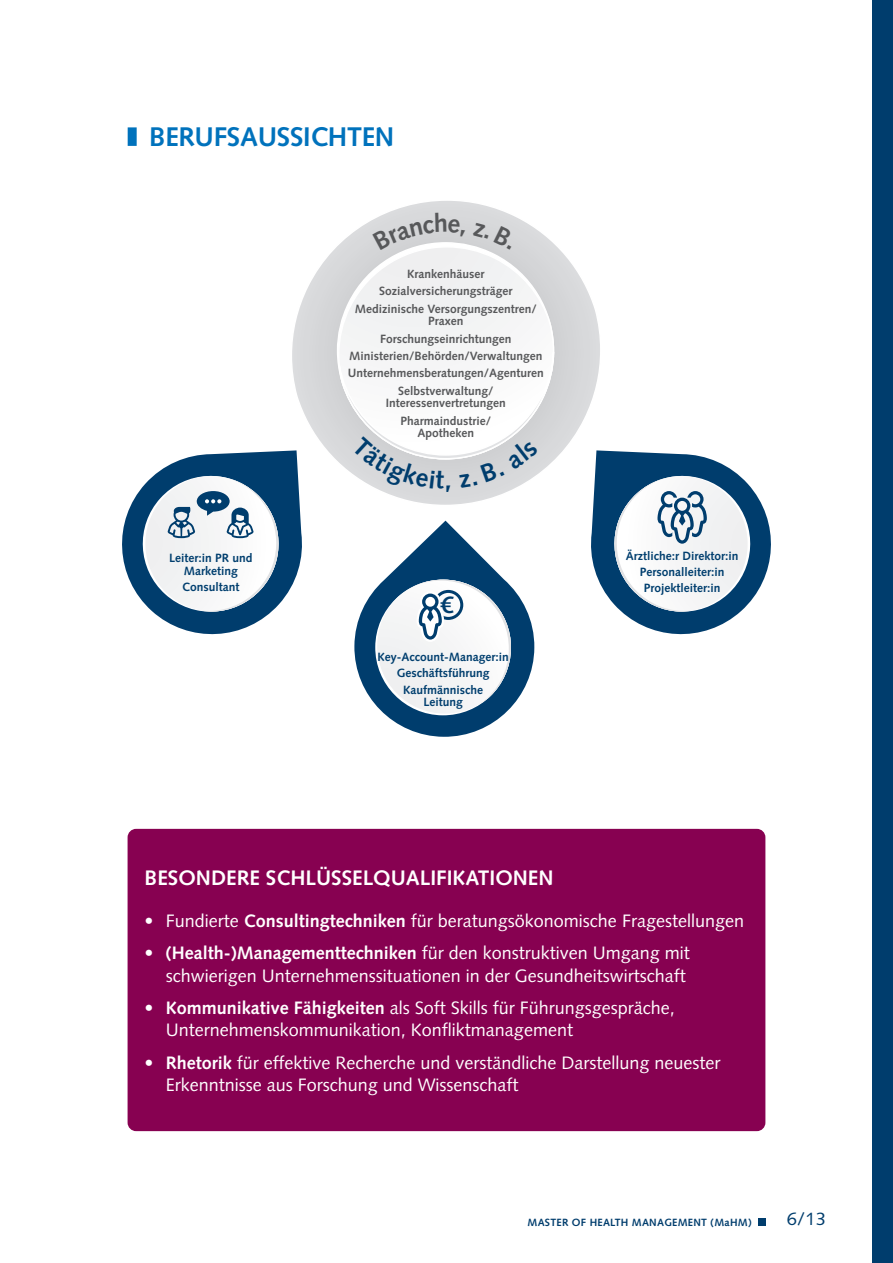
<style>
.page{position:relative;width:893px;height:1263px;background:#fff}
.page>*{position:absolute;margin:0;border:0;box-sizing:border-box;transform-origin:0 0}
.SP2021_Head02_Balken{font:700 27px "Syntax LT Std";letter-spacing:-.015em;color:#0072bc}
.t1{font:700 24px "Syntax LT Std";color:#003d6d}
.SP2021_Head03_weiss{font:700 21px "Syntax LT Std";color:#fff}
.t2{font:18px/22.5px "Syntax LT Std";color:#fff}
.t3{font:18px "Syntax LT Std";color:#003d6d}
.t4{font:700 12px/17.4px "Syntax LT Std";color:#57585a;text-align:center}
.t5{font:700 12px/16.2px "Syntax LT Std";color:#003e6e;text-align:center}
.t6{font:700 10.5px "Syntax LT Std";letter-spacing:.025em;color:#003d6d}
.s1{font-weight:700}
</style>
<div class="page">
<div style="left:128px;top:127px;width:9px;height:19px;background:#0072bc"></div>
<div style="left:128px;top:829px;width:637px;height:302px;background:#870151;border-radius:9px"></div>
<svg style="left:292px;top:201px;width:308px;height:304px"></svg>
<svg style="left:322px;top:228px;width:247px;height:246px;fill:#d7d8da"></svg>
<svg style="left:338px;top:246px;width:216px;height:106px;fill:#f1f2f3"></svg>
<svg style="left:589px;top:450px;width:182px;height:185px"></svg>
<svg style="left:122px;top:450px;width:182px;height:185px"></svg>
<svg style="left:354px;top:521px;width:181px;height:216px"></svg>
<div style="left:758px;top:1218px;width:7px;height:7px;background:#003d6d"></div>
<div style="left:872px;top:0;width:21px;height:1263px;background:#003d6d"></div>
<svg style="left:338px;top:352px;width:216px;height:140px"></svg>
<svg style="left:372px;top:213px;width:93px;height:37px"></svg>
<svg style="left:473px;top:222px;width:15px;height:17px"></svg>
<svg style="left:494px;top:225px;width:18px;height:25px"></svg>
<p class="SP2021_Head02_Balken" style="left:149px;top:121px;width:247px">BERUFSAUSSICHTEN</p>
<p class="t5" style="left:169px;top:552px;width:85px;line-height:12.8px">Leiter:in PR und<br>Marketing</p>
<p class="t5" style="left:182px;top:579px;width:59px">Consultant</p>
<p class="t4" style="left:355px;top:265px;width:183px">Krankenhäuser<br>Sozialversicherungsträger<br>Medizinische Versorgungszentren/</p>
<p class="t4" style="left:348px;top:312px;width:198px">Praxen<br>Forschungseinrichtungen<br>Ministerien/Behörden/Verwaltungen<br>Unternehmensberatungen/Agenturen<br>Selbstverwaltung/</p>
<p class="t4" style="left:386px;top:394px;width:121px">Interessenvertretungen<br>Pharmaindustrie/</p>
<p class="t4" style="left:418px;top:424px;width:58px">Apotheken</p>
<p class="t1" style="left:440px;top:591px;width:15px">€</p>
<p class="t5" style="left:378px;top:649px;width:133px">Key-Account-Manager:in<br>Geschäftsführung<br>Kaufmännische</p>
<p class="t5" style="left:424px;top:694px;width:41px">Leitung</p>
<p class="t5" style="left:626px;top:548px;width:114px">Ärztliche:r Direktor:in<br>Personalleiter:in<br>Projektleiter:in</p>
<p class="SP2021_Head03_weiss" style="left:145px;top:865px;width:411px">BESONDERE SCHLÜSSELQUALIFIKATIONEN</p>
<p class="t2" style="left:145px;top:909px;width:601px">• Fundierte <span class="s1">Consultingtechniken</span> für beratungsökonomische Fragestellungen</p>
<p class="t2" style="left:145px;top:941px;width:547px;text-align:right">• <span class="s1">(Health-)Managementtechniken</span> für den konstruktiven Umgang mit schwierigen Unternehmenssituationen in der Gesundheitswirtschaft</p>
<p class="t2" style="left:166px;top:996px;width:511px;text-indent:-21px">• <span class="s1">Kommunikative Fähigkeiten</span> als Soft Skills für Führungsgespräche,<br>Unternehmenskommunikation, Konfliktmanagement</p>
<p class="t2" style="left:166px;top:1051px;width:556px;text-indent:-21px">• <span class="s1">Rhetorik</span> für effektive Recherche und verständliche Darstellung neuester<br>Erkenntnisse aus Forschung und Wissenschaft</p>
<p class="t6" style="left:527px;top:1216px;width:226px">MASTER OF HEALTH MANAGEMENT (MaHM)</p>
<p class="t3" style="left:787px;top:1208px;width:41px">6/13</p>
</div>
